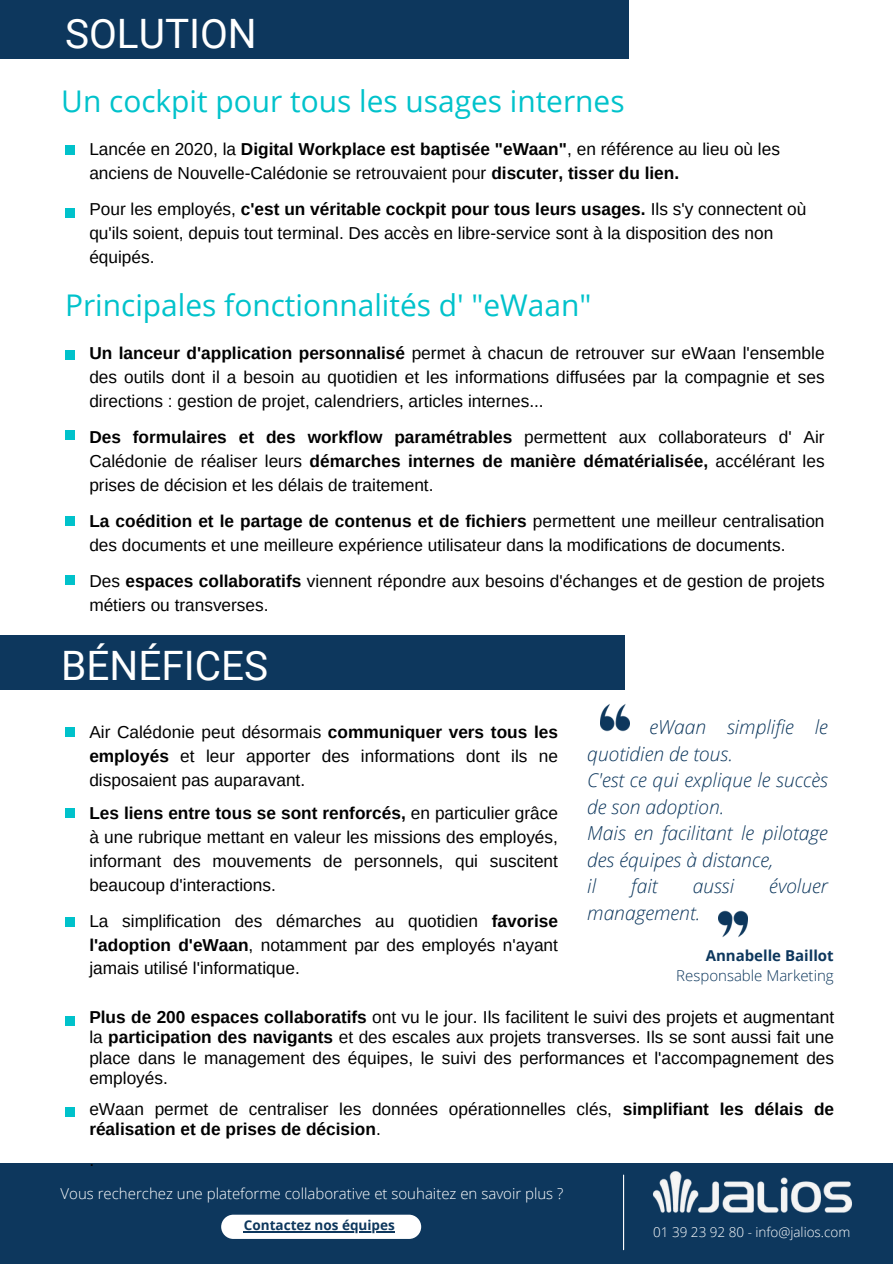
<style>
.page{position:relative;width:893px;height:1264px;background:#fff}
.page>*{position:absolute;margin:0;border:0;box-sizing:border-box;transform-origin:0 0}
.t1{font:40.5px "Roboto";color:#fff}
.t2{font:29.85px "Open Sans";color:#00c2cb}
.t3{font:italic 300 19.2px/26.5px "Open Sans";color:#0d375d}
.t4{font:17.25px/24px "Arimo";color:#000;text-align:justify}
.t5{font:300 15px "Open Sans";color:#fff}
.t6{font:300 15px "Open Sans";color:#0d375d}
.t7{font:700 15px "Open Sans";color:#0d375d}
.t8{font:300 13.5px "Open Sans";color:#fff}
.t9{font:700 13.5px "Open Sans";color:#0d375d}
.s1{font-weight:700}
</style>
<div class="page">
<div style="left:0;top:0;width:628px;height:59px;background:#0d375d"></div>
<div style="left:0;top:635px;width:624px;height:55px;background:#0d375d"></div>
<div style="left:65px;top:727px;width:10px;height:10px;background:#00c2cb"></div>
<div style="left:65px;top:145px;width:10px;height:10px;background:#00c2cb"></div>
<div style="left:65px;top:208px;width:10px;height:10px;background:#00c2cb"></div>
<div style="left:65px;top:808px;width:10px;height:9px;background:#00c2cb"></div>
<div style="left:65px;top:917px;width:10px;height:9px;background:#00c2cb"></div>
<div style="left:65px;top:1015px;width:10px;height:10px;background:#00c2cb"></div>
<img style="left:600px;top:704px;width:29px;height:28px">
<img style="left:718px;top:910px;width:29px;height:28px">
<div style="left:0;top:1162px;width:892px;height:101px;background:#0d375d"></div>
<div style="left:221px;top:1214px;width:200px;height:24px;background:#fff;border-radius:12px"></div>
<hr style="left:244px;top:1231px;width:151px;height:1px;background:#0d375d">
<div style="left:65px;top:1106px;width:10px;height:10px;background:#00c2cb"></div>
<div style="left:65px;top:350px;width:10px;height:10px;background:#00c2cb"></div>
<div style="left:65px;top:430px;width:10px;height:10px;background:#00c2cb"></div>
<div style="left:65px;top:516px;width:10px;height:10px;background:#00c2cb"></div>
<div style="left:65px;top:575px;width:10px;height:10px;background:#00c2cb"></div>
<img style="left:611px;top:1162px;width:281px;height:88px">
<h4 class="t1" style="left:65px;top:11px;width:193px">SOLUTION</h4>
<h3 class="t2" style="left:61px;top:80px;width:564px">Un cockpit pour tous les usages internes</h3>
<p class="t4" style="left:89px;top:137px;width:692px">Lancée en 2020, la <span class="s1">Digital Workplace est baptisée "eWaan"</span>, en référence au lieu où les anciens de Nouvelle-Calédonie se retrouvaient pour <span class="s1">discuter, tisser du lien.</span></p>
<p class="t4" style="left:89px;top:197px;width:718px;text-align:left">Pour les employés, <span class="s1">c'est un véritable cockpit pour tous leurs usages.</span> Ils s'y connectent où qu'ils soient, depuis tout terminal. Des accès en libre-service sont à la disposition des non équipés.</p>
<h5 class="t2" style="left:65px;top:284px;width:528px">Principales fonctionnalités d' "eWaan"</h5>
<p class="t4" style="left:89px;top:341px;width:736px"><span class="s1">Un lanceur d'application personnalisé</span> permet à chacun de retrouver sur eWaan l'ensemble des outils dont il a besoin au quotidien et les informations diffusées par la compagnie et ses directions : gestion de projet, calendriers, articles internes...</p>
<h4 class="t4" style="left:89px;top:425px;width:736px"><span class="s1">Des formulaires et des workflow paramétrables</span> permettent aux collaborateurs d' Air Calédonie de réaliser leurs <span class="s1">démarches internes de manière dématérialisée,</span> accélérant les prises de décision et les délais de traitement.</h4>
<h4 class="t4" style="left:89px;top:509px;width:736px"><span class="s1">La coédition et le partage de contenus et de fichiers</span> permettent une meilleur centralisation des documents et une meilleure expérience utilisateur dans la modifications de documents.</h4>
<h4 class="t4" style="left:89px;top:569px;width:736px">Des <span class="s1">espaces collaboratifs</span> viennent répondre aux besoins d'échanges et de gestion de projets métiers ou transverses.</h4>
<p class="t1" style="left:61px;top:642px;width:208px">BÉNÉFICES</p>
<h1 class="t4" style="left:89px;top:720px;width:470px">Air Calédonie peut désormais <span class="s1">communiquer vers tous les employés</span> et leur apporter des informations dont ils ne disposaient pas auparavant.</h1>
<h4 class="t4" style="left:89px;top:801px;width:470px"><span class="s1">Les liens entre tous se sont renforcés,</span> en particulier grâce à une rubrique mettant en valeur les missions des employés, informant des mouvements de personnels, qui suscitent beaucoup d'interactions.</h4>
<h4 class="t4" style="left:89px;top:909px;width:470px">La simplification des démarches au quotidien <span class="s1">favorise l'adoption d'eWaan</span>, notamment par des employés n'ayant jamais utilisé l'informatique.</h4>
<h2 class="t3" style="left:587px;top:713px;width:242px;text-indent:62px">eWaan simplifie le quotidien de tous.<br>C'est ce qui explique le succès de son adoption.<br>Mais en facilitant le pilotage des équipes à distance,<br>il</h2>
<h2 class="t3" style="left:631px;top:872px;width:28px">fait</h2>
<h2 class="t3" style="left:692px;top:872px;width:43px">aussi</h2>
<h2 class="t3" style="left:769px;top:872px;width:60px">évoluer</h2>
<h2 class="t3" style="left:587px;top:899px;width:115px">management.</h2>
<h4 class="t7" style="left:705px;top:945px;width:130px">Annabelle Baillot</h4>
<h2 class="t6" style="left:676px;top:965px;width:159px">Responsable Marketing</h2>
<p class="t4" style="left:89px;top:1007px;width:746px;line-height:20.2px"><span class="s1">Plus de 200 espaces collaboratifs</span> ont vu le jour. Ils facilitent le suivi des projets et augmentant la <span class="s1">participation des navigants</span> et des escales aux projets transverses. Ils se sont aussi fait une place dans le management des équipes, le suivi des performances et l'accompagnement des employés.</p>
<p class="t4" style="left:89px;top:1098px;width:746px;line-height:20.2px">eWaan permet de centraliser les données opérationnelles clés, <span class="s1">simplifiant les délais de réalisation et de prises de décision</span>.</p>
<p class="t4" style="left:89px;top:1148px;width:6px">.</p>
<h4 class="t5" style="left:61px;top:1182px;width:504px">Vous recherchez une plateforme collaborative et souhaitez en savoir plus ?</h4>
<h4 class="t9" style="left:244px;top:1215px;width:152px">Contactez nos équipes</h4>
<p class="t8" style="left:653px;top:1222px;width:199px">01 39 23 92 80 - info@jalios.com</p>
</div>
